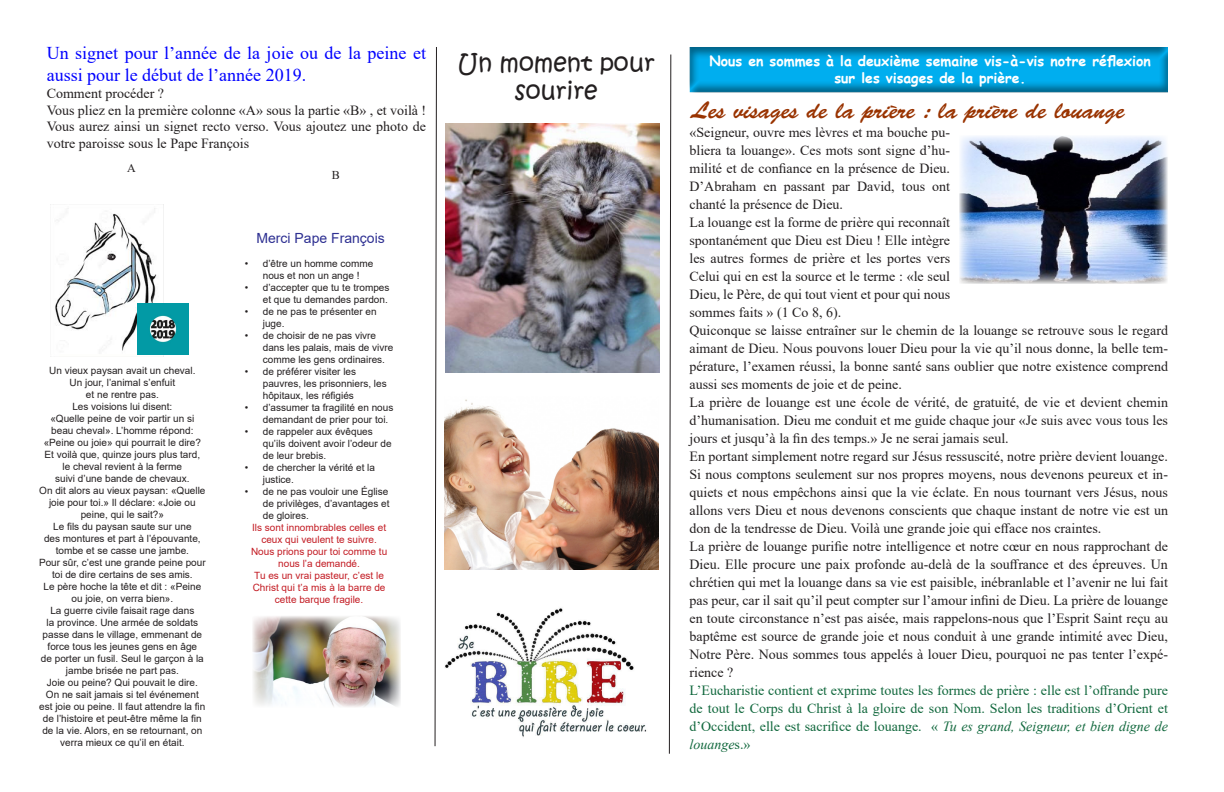
<style>
.page{position:relative;width:1224px;height:792px;background:#fff}
.page>*{position:absolute;margin:0;border:0;box-sizing:border-box;transform-origin:0 0}
.t1{font:24px "Brush Script Std";color:#930}
.t2{font:24px/28.8px "Kristen ITC";color:#231f20;text-align:center}
.t3{font:18px/21.6px "Times New Roman";color:#00f}
.t4{font:14px/18px "Times New Roman";color:#231f20;text-align:justify}
.t5{font:14px/18px "Times New Roman";color:#11683d;text-align:justify}
.t6{font:700 14px/16.8px "Comic Sans MS";color:#fff;text-align:center}
.t7{font:14px "Arial";color:#2e3092}
.t8{font:12px "Times New Roman";color:#231f20}
.t9{font:10px/12px "Arial";color:#231f20;text-align:center}
.t10{font:10px/12px "Arial";color:#c31c24;text-align:center}
.s1{font-style:italic}
</style>
<div class="page">
<svg style="left:434px;top:47px;width:3px;height:700px"></svg>
<div style="left:689px;top:47px;width:479px;height:47px;background:#231f20;opacity:.5"></div>
<img style="left:959px;top:136px;width:209px;height:148px">
<svg style="left:668px;top:54px;width:4px;height:700px"></svg>
<img style="left:445px;top:124px;width:214px;height:249px">
<img style="left:445px;top:399px;width:214px;height:171px">
<img style="left:444px;top:608px;width:203px;height:129px">
<img style="left:55px;top:208px;width:108px;height:147px">
<img style="left:138px;top:304px;width:50px;height:50px">
<img style="left:252px;top:616px;width:149px;height:91px">
<p class="t3" style="left:47px;top:42px;width:381px">Un signet pour l’année de la joie ou de la peine et aussi pour le début de l’année 2019.</p>
<p class="t4" style="left:47px;top:84px;width:119px">Comment procéder ?</p>
<p class="t4" style="left:47px;top:101px;width:381px">Vous pliez en la première colonne «A» sous la partie «B» , et voilà !</p>
<p class="t4" style="left:47px;top:118px;width:381px;line-height:16.8px">Vous aurez ainsi un signet recto verso. Vous ajoutez une photo de votre paroisse sous le Pape François</p>
<p class="t8" style="left:127px;top:160px;width:10px">A</p>
<p class="t8" style="left:332px;top:167px;width:10px">B</p>
<p class="t9" style="left:49px;top:365px;width:148px">Un vieux paysan avait un cheval.</p>
<p class="t9" style="left:70px;top:377px;width:107px">Un jour, l’animal s’enfuit</p>
<p class="t9" style="left:86px;top:389px;width:74px">et ne rentre pas.</p>
<p class="t9" style="left:72px;top:401px;width:102px">Les voisions lui disent:</p>
<p class="t9" style="left:44px;top:413px;width:159px">«Quelle peine de voir partir un si beau cheval». L’homme répond: «Peine ou joie» qui pourrait le dire?</p>
<p class="t9" style="left:45px;top:449px;width:157px">Et voilà que, quinze jours plus tard,</p>
<p class="t9" style="left:63px;top:461px;width:121px">le cheval revient à la ferme</p>
<p class="t9" style="left:55px;top:473px;width:136px">suivi d’une bande de chevaux.</p>
<p class="t9" style="left:39px;top:485px;width:168px">On dit alors au vieux paysan: «Quelle joie pour toi.» Il déclare: «Joie ou peine, qui le sait?»</p>
<p class="t9" style="left:44px;top:521px;width:158px">Le fils du paysan saute sur une des montures et part à l’épouvante, tombe et se casse une jambe.</p>
<p class="t9" style="left:39px;top:557px;width:168px">Pour sûr, c’est une grande peine pour toi de dire certains de ses amis.</p>
<p class="t9" style="left:43px;top:581px;width:159px">Le père hoche la tête et dit : «Peine ou joie, on verra bien».</p>
<p class="t9" style="left:41px;top:605px;width:164px">La guerre civile faisait rage dans<br>la province. Une armée de soldats passe dans le village, emmenant de force tous les jeunes gens en âge de porter un fusil. Seul le garçon à la jambe brisée ne part pas.</p>
<p class="t9" style="left:47px;top:677px;width:153px">Joie ou peine? Qui pouvait le dire.</p>
<p class="t9" style="left:39px;top:689px;width:168px">On ne sait jamais si tel événement est joie ou peine. Il faut attendre la fin de l’histoire et peut-être même la fin de la vie. Alors, en se retournant, on verra mieux ce qu’il en était.</p>
<p class="t7" style="left:256px;top:228px;width:130px">Merci Pape François</p>
<p class="t9" style="left:245px;top:257px;width:130px">• d’être un homme comme nous et non un ange !</p>
<p class="t9" style="left:245px;top:281px;width:146px;text-align:right">• d’accepter que tu te trompes et que tu demandes pardon.</p>
<p class="t9" style="left:263px;top:305px;width:115px;text-align:left;text-indent:-18px">• de ne pas te présenter en juge.</p>
<p class="t9" style="left:263px;top:329px;width:132px;text-align:left;text-indent:-18px">• de choisir de ne pas vivre dans les palais, mais de vivre comme les gens ordinaires.</p>
<p class="t9" style="left:263px;top:365px;width:125px;text-align:left;text-indent:-18px">• de préférer visiter les pauvres, les prisonniers, les hôpitaux, les réfigiés</p>
<p class="t9" style="left:263px;top:401px;width:132px;text-align:left;text-indent:-18px">• d’assumer ta fragilité en nous demandant de prier pour toi.</p>
<p class="t9" style="left:263px;top:425px;width:130px;text-align:left;text-indent:-18px">• de rappeler aux évêques qu’ils doivent avoir l’odeur de de leur brebis.</p>
<p class="t9" style="left:263px;top:461px;width:114px;text-align:left;text-indent:-18px">• de chercher la vérité et la justice.</p>
<p class="t9" style="left:263px;top:485px;width:128px;text-align:justify;text-indent:-18px">• de ne pas vouloir une Église de privilèges, d’avantages et de gloires.</p>
<p class="t10" style="left:252px;top:521px;width:135px">Ils sont innombrables celles et ceux qui veulent te suivre.</p>
<p class="t10" style="left:251px;top:545px;width:138px">Nous prions pour toi comme tu nous l’a demandé.</p>
<p class="t10" style="left:253px;top:569px;width:134px">Tu es un vrai pasteur, c’est le<br>Christ qui t’a mis à la barre de cette barque fragile.</p>
<p class="t2" style="left:458px;top:49px;width:199px">Un moment pour sourire</p>
<p class="t6" style="left:710px;top:52px;width:443px">Nous en sommes à la deuxième semaine vis-à-vis notre réflexion sur les visages de la prière.</p>
<p class="t1" style="left:692px;top:97px;width:435px">Les visages de la prière : la prière de louange</p>
<p class="t4" style="left:690px;top:123px;width:262px">«Seigneur, ouvre mes lèvres et ma bouche pu&shy;bliera ta louange». Ces mots sont signe d’hu&shy;milité et de confiance en la présence de Dieu.<br>D’Abraham en passant par David, tous ont chanté la présence de Dieu.</p>
<p class="t4" style="left:690px;top:213px;width:262px">La louange est la forme de prière qui reconnaît spontanément que Dieu est Dieu ! Elle intègre les autres formes de prière et les portes vers Celui qui en est la source et le terme : «le seul Dieu, le Père, de qui tout vient et pour qui nous sommes faits » (1 Co 8, 6).</p>
<p class="t4" style="left:690px;top:321px;width:480px">Quiconque se laisse entraîner sur le chemin de la louange se retrouve sous le regard aimant de Dieu. Nous pouvons louer Dieu pour la vie qu’il nous donne, la belle tem&shy;pérature, l’examen réussi, la bonne santé sans oublier que notre existence comprend aussi ses moments de joie et de peine.</p>
<p class="t4" style="left:690px;top:393px;width:480px">La prière de louange est une école de vérité, de gratuité, de vie et devient chemin d’humanisation. Dieu me conduit et me guide chaque jour «Je suis avec vous tous les jours et jusqu’à la fin des temps.» Je ne serai jamais seul.</p>
<p class="t4" style="left:690px;top:447px;width:480px">En portant simplement notre regard sur Jésus ressuscité, notre prière devient louange.<br>Si nous comptons seulement sur nos propres moyens, nous devenons peureux et in&shy;quiets et nous empêchons ainsi que la vie éclate. En nous tournant vers Jésus, nous allons vers Dieu et nous devenons conscients que chaque instant de notre vie est un don de la tendresse de Dieu. Voilà une grande joie qui efface nos craintes.</p>
<p class="t4" style="left:690px;top:537px;width:480px">La prière de louange purifie notre intelligence et notre cœur en nous rapprochant de Dieu. Elle procure une paix profonde au-delà de la souffrance et des épreuves. Un chrétien qui met la louange dans sa vie est paisible, inébranlable et l’avenir ne lui fait pas peur, car il sait qu’il peut compter sur l’amour infini de Dieu. La prière de louange en toute circonstance n’est pas aisée, mais rappelons-nous que l’Esprit Saint reçu au baptême est source de grande joie et nous conduit à une grande intimité avec Dieu, Notre Père. Nous sommes tous appelés à louer Dieu, pourquoi ne pas tenter l’expé&shy;rience ?</p>
<p class="t5" style="left:690px;top:681px;width:480px">L’Eucharistie contient et exprime toutes les formes de prière : elle est l’offrande pure de tout le Corps du Christ à la gloire de son Nom. Selon les traditions d’Orient et d’Occident, elle est sacrifice de louange. « <span class="s1">Tu es grand, Seigneur, et bien digne de louange</span>s.»</p>
</div>
